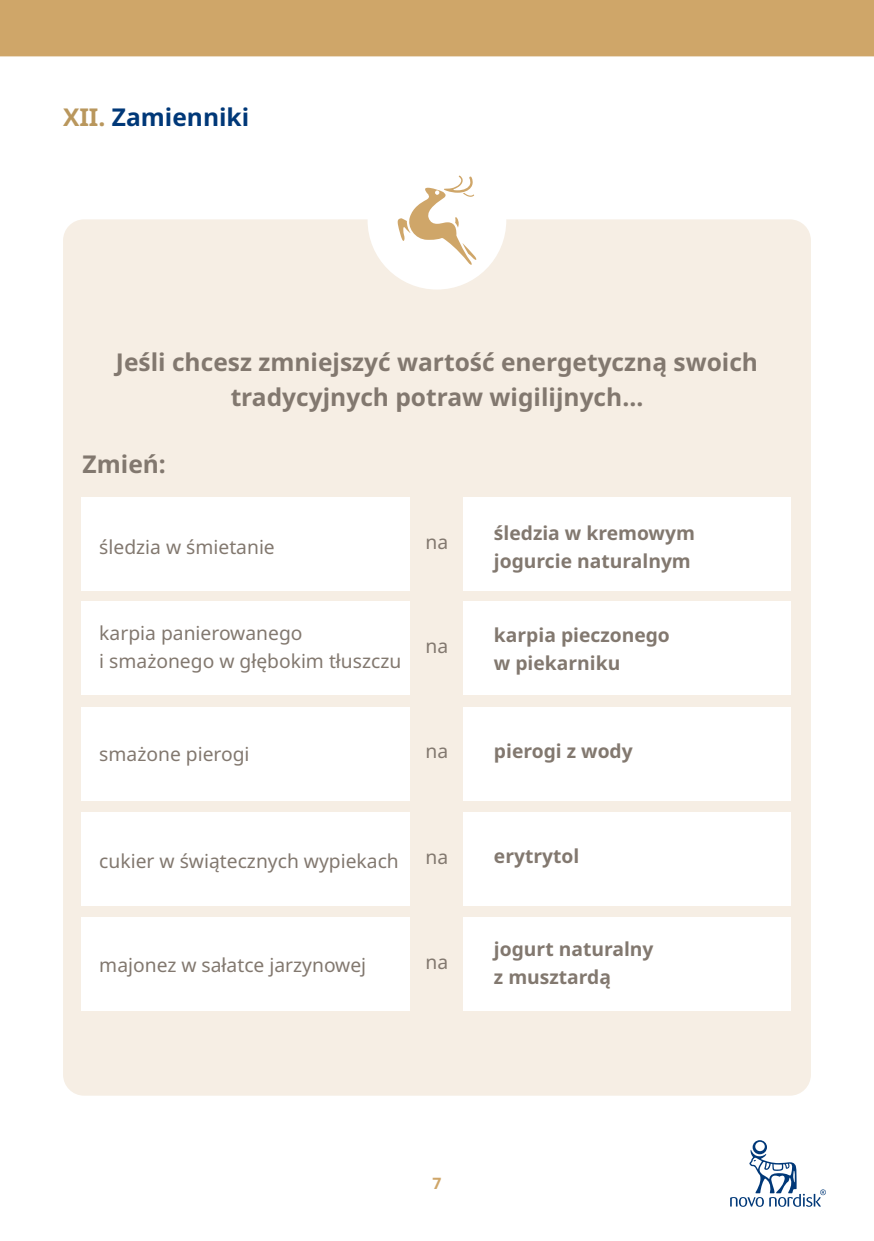
<style>
.page{position:relative;width:874px;height:1241px;background:#fff}
.page>*{position:absolute;margin:0;border:0;box-sizing:border-box;transform-origin:0 0}
.t1{font:700 24.5px/35px "Apis";color:#82786f;text-align:center}
.t2{font:700 24.5px "Apis";color:#003878}
.t3{font:19.25px/28px "Apis";color:#82786f}
.t4{font:700 19.25px/28px "Apis";color:#82786f}
.t5{font:700 15.75px "Apis";color:#cfa669}
.s1{color:#b9975d}
</style>
<div class="page">
<div style="left:0;top:0;width:873px;height:56px;background:#cfa669"></div>
<svg style="left:730px;top:1140px;width:95px;height:66px"></svg>
<div style="left:63px;top:219px;width:747px;height:876px;background:#f6eee4;border-radius:21px"></div>
<div style="left:81px;top:498px;width:329px;height:93px;background:#fff"></div>
<div style="left:81px;top:602px;width:329px;height:93px;background:#fff"></div>
<div style="left:81px;top:707px;width:329px;height:93px;background:#fff"></div>
<div style="left:81px;top:812px;width:329px;height:93px;background:#fff"></div>
<div style="left:81px;top:917px;width:329px;height:93px;background:#fff"></div>
<div style="left:463px;top:498px;width:327px;height:93px;background:#fff"></div>
<div style="left:463px;top:602px;width:327px;height:93px;background:#fff"></div>
<div style="left:463px;top:707px;width:327px;height:93px;background:#fff"></div>
<div style="left:463px;top:812px;width:327px;height:93px;background:#fff"></div>
<div style="left:463px;top:917px;width:327px;height:93px;background:#fff"></div>
<div style="left:367px;top:151px;width:139px;height:138px;background:#fff;border-radius:50%"></div>
<svg style="left:397px;top:175px;width:79px;height:90px"></svg>
<p class="t2" style="left:63px;top:100px;width:188px"><span class="s1">XII.</span> Zamienniki</p>
<p class="t1" style="left:116px;top:345px;width:643px">Jeśli chcesz zmniejszyć wartość energetyczną swoich tradycyjnych potraw wigilijnych…</p>
<p class="t1" style="left:82px;top:447px;width:85px">Zmień:</p>
<p class="t3" style="left:99px;top:533px;width:177px">śledzia w śmietanie</p>
<p class="t3" style="left:425px;top:528px;width:24px">na</p>
<p class="t4" style="left:493px;top:519px;width:202px">śledzia w kremowym jogurcie naturalnym</p>
<p class="t3" style="left:99px;top:619px;width:303px">karpia panierowanego<br>i smażonego w głębokim tłuszczu</p>
<p class="t3" style="left:425px;top:632px;width:24px">na</p>
<p class="t4" style="left:493px;top:621px;width:177px">karpia pieczonego w piekarniku</p>
<p class="t3" style="left:99px;top:740px;width:152px">smażone pierogi</p>
<p class="t3" style="left:425px;top:737px;width:24px">na</p>
<p class="t4" style="left:493px;top:737px;width:140px">pierogi z wody</p>
<p class="t3" style="left:99px;top:847px;width:301px">cukier w świątecznych wypiekach</p>
<p class="t3" style="left:425px;top:843px;width:24px">na</p>
<p class="t4" style="left:493px;top:842px;width:87px">erytrytol</p>
<p class="t3" style="left:99px;top:951px;width:268px">majonez w sałatce jarzynowej</p>
<p class="t3" style="left:425px;top:948px;width:24px">na</p>
<p class="t4" style="left:493px;top:935px;width:161px">jogurt naturalny z musztardą</p>
<p class="t5" style="left:432px;top:1171px;width:11px">7</p>
</div>
